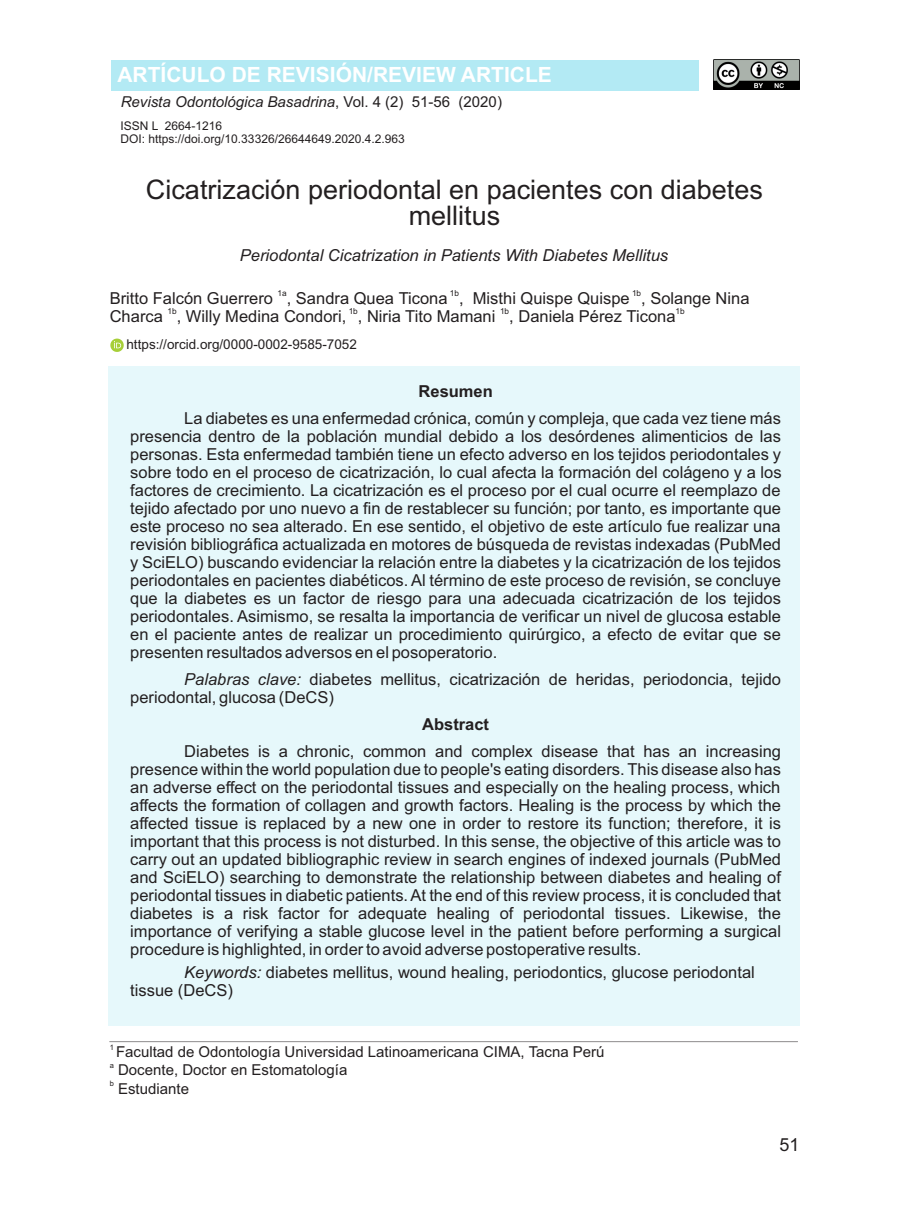
<style>
.page{position:relative;width:899px;height:1218px;background:#fff}
.page>*{position:absolute;margin:0;border:0;box-sizing:border-box;transform-origin:0 0}
.t1{font:27px/25.5px "Arial";color:#231f20;text-align:center}
.t2{font:700 21px "Arial";color:#fff}
.t3{font:18px "Arial";color:#231f20}
.t4{font:16.5px/18px "Arial";color:#231f20;text-align:justify}
.t5{font:italic 16.5px "Arial";color:#231f20}
.t6{font:700 16.5px "Arial";color:#231f20}
.t7{font:15px "Arial";color:#231f20}
.t8{font:italic 15px "Arial";color:#231f20}
.t9{font:13.5px "Arial";color:#231f20}
.t10{font:12px/12.8px "Arial";color:#231f20}
.t11{font:8.25px "Arial";color:#231f20}
.t12{font:7.5px "Arial";color:#231f20}
.s1{font-style:normal}
.s2{font-style:italic}
</style>
<div class="page">
<div style="left:109px;top:366px;width:691px;height:659px;background:#e6f8fb"></div>
<svg style="left:110px;top:338px;width:14px;height:14px"></svg>
<div style="left:111px;top:60px;width:588px;height:30px;background:#b3eaf4"></div>
<img style="left:713px;top:60px;width:86px;height:30px">
<svg style="left:109px;top:1041px;width:689px;height:1px"></svg>
<p class="t2" style="left:117px;top:67px;width:436px">ARTÍCULO DE REVISIÓN/REVIEW ARTICLE</p>
<p class="t8" style="left:121px;top:96px;width:383px">Revista Odontológica Basadrina<span class="s1">, Vol. 4 (2) 51-56 (2020)</span></p>
<p class="t10" style="left:120px;top:121px;width:286px">ISSN L 2664-1216<br>DOI: https://doi.org/10.33326/26644649.2020.4.2.963</p>
<h1 class="t1" style="left:146px;top:179px;width:618px">Cicatrización periodontal en pacientes con diabetes mellitus</h1>
<p class="t5" style="left:240px;top:249px;width:430px">Periodontal Cicatrization in Patients With Diabetes Mellitus</p>
<p class="t11" style="left:278px;top:289px;width:11px">1a</p>
<p class="t11" style="left:450px;top:289px;width:11px">1b</p>
<p class="t11" style="left:632px;top:289px;width:11px">1b</p>
<p class="t4" style="left:110px;top:290px;width:641px">Britto Falcón Guerrero , Sandra Quea Ticona , Misthi Quispe Quispe , Solange Nina</p>
<p class="t11" style="left:167px;top:307px;width:11px">1b</p>
<p class="t11" style="left:349px;top:307px;width:11px">1b</p>
<p class="t11" style="left:500px;top:307px;width:11px">1b</p>
<p class="t11" style="left:675px;top:307px;width:11px">1b</p>
<p class="t4" style="left:110px;top:308px;width:567px">Charca , Willy Medina Condori, , Niria Tito Mamani , Daniela Pérez Ticona</p>
<p class="t9" style="left:126px;top:339px;width:232px">https://orcid.org/0000-0002-9585-7052</p>
<p class="t6" style="left:418px;top:385px;width:76px">Resumen</p>
<p class="t4" style="left:130px;top:410px;width:653px;text-indent:54px">La diabetes es una enfermedad crónica, común y compleja, que cada vez tiene más presencia dentro de la población mundial debido a los desórdenes alimenticios de las personas. Esta enfermedad también tiene un efecto adverso en los tejidos periodontales y sobre todo en el proceso de cicatrización, lo cual afecta la formación del colágeno y a los factores de crecimiento. La cicatrización es el proceso por el cual ocurre el reemplazo de tejido afectado por uno nuevo a fin de restablecer su función; por tanto, es importante que este proceso no sea alterado. En ese sentido, el objetivo de este artículo fue realizar una revisión bibliográfica actualizada en motores de búsqueda de revistas indexadas (PubMed y SciELO) buscando evidenciar la relación entre la diabetes y la cicatrización de los tejidos periodontales en pacientes diabéticos. Al término de este proceso de revisión, se concluye que la diabetes es un factor de riesgo para una adecuada cicatrización de los tejidos periodontales. Asimismo, se resalta la importancia de verificar un nivel de glucosa estable en el paciente antes de realizar un procedimiento quirúrgico, a efecto de evitar que se presenten resultados adversos en el posoperatorio.</p>
<p class="t4" style="left:130px;top:671px;width:652px;text-indent:54px"><span class="s2">Palabras clave:</span> diabetes mellitus, cicatrización de heridas, periodoncia, tejido periodontal, glucosa (DeCS)</p>
<p class="t6" style="left:422px;top:718px;width:68px">Abstract</p>
<p class="t4" style="left:130px;top:743px;width:652px;text-indent:54px">Diabetes is a chronic, common and complex disease that has an increasing presence within the world population due to people's eating disorders. This disease also has an adverse effect on the periodontal tissues and especially on the healing process, which affects the formation of collagen and growth factors. Healing is the process by which the affected tissue is replaced by a new one in order to restore its function; therefore, it is important that this process is not disturbed. In this sense, the objective of this article was to carry out an updated bibliographic review in search engines of indexed journals (PubMed and SciELO) searching to demonstrate the relationship between diabetes and healing of periodontal tissues in diabetic patients. At the end of this review process, it is concluded that diabetes is a risk factor for adequate healing of periodontal tissues. Likewise, the importance of verifying a stable glucose level in the patient before performing a surgical procedure is highlighted, in order to avoid adverse postoperative results.</p>
<p class="t4" style="left:130px;top:964px;width:626px;text-indent:54px"><span class="s2">Keywords:</span> diabetes mellitus, wound healing, periodontics, glucose periodontal tissue (DeCS)</p>
<p class="t12" style="left:110px;top:1044px;width:6px">1</p>
<p class="t7" style="left:116px;top:1046px;width:490px">Facultad de Odontología Universidad Latinoamericana CIMA, Tacna Perú</p>
<p class="t12" style="left:110px;top:1062px;width:6px">a</p>
<p class="t7" style="left:118px;top:1064px;width:231px">Docente, Doctor en Estomatología</p>
<p class="t12" style="left:110px;top:1080px;width:6px">b</p>
<p class="t7" style="left:118px;top:1082px;width:72px">Estudiante</p>
<p class="t3" style="left:779px;top:1137px;width:22px">51</p>
</div>
